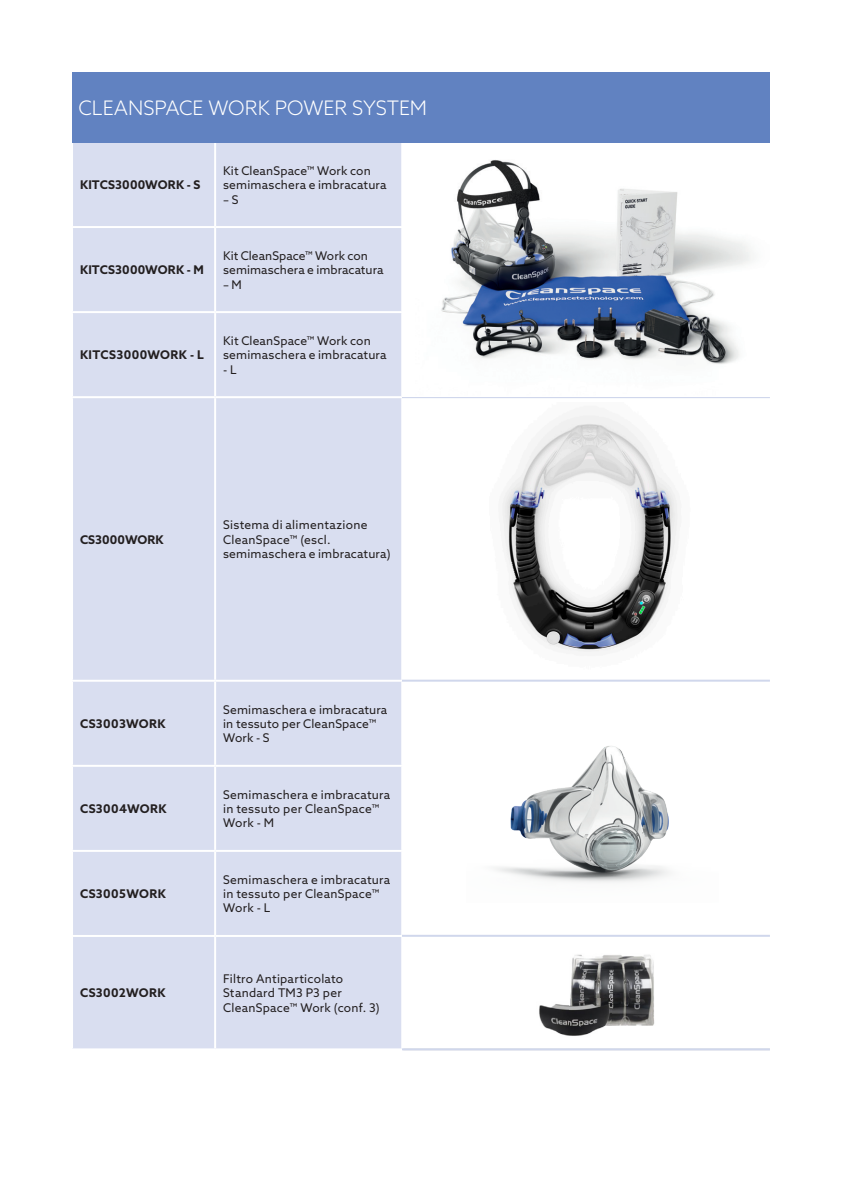
<style>
.page{position:relative;width:842px;height:1191px;background:#fff}
.page>*{position:absolute;margin:0;border:0;box-sizing:border-box;transform-origin:0 0}
.t1{font:300 20px "Azo Sans";color:#fff}
.t2{font:12px/14.4px "Azo Sans";letter-spacing:.015em;color:#231f20}
.t3{font:700 12px "Azo Sans";letter-spacing:.02em;color:#231f20}
</style>
<div class="page">
<div style="left:73px;top:143px;width:328px;height:905px;background:#d9def0"></div>
<hr style="left:71px;top:226px;width:144px;height:2px;background:#fff">
<hr style="left:71px;top:311px;width:144px;height:2px;background:#fff">
<hr style="left:71px;top:396px;width:144px;height:2px;background:#fff">
<hr style="left:71px;top:680px;width:144px;height:2px;background:#fff">
<hr style="left:71px;top:765px;width:144px;height:2px;background:#fff">
<hr style="left:71px;top:850px;width:144px;height:2px;background:#fff">
<hr style="left:71px;top:935px;width:144px;height:2px;background:#fff">
<hr style="left:214px;top:143px;width:2px;height:83px;background:#fff">
<hr style="left:215px;top:226px;width:188px;height:2px;background:#fff">
<hr style="left:214px;top:228px;width:2px;height:83px;background:#fff">
<hr style="left:215px;top:311px;width:188px;height:2px;background:#fff">
<hr style="left:214px;top:313px;width:2px;height:83px;background:#fff">
<hr style="left:215px;top:396px;width:188px;height:2px;background:#fff">
<hr style="left:214px;top:398px;width:2px;height:282px;background:#fff">
<hr style="left:215px;top:680px;width:188px;height:2px;background:#fff">
<hr style="left:214px;top:681px;width:2px;height:84px;background:#fff">
<hr style="left:215px;top:765px;width:188px;height:2px;background:#fff">
<hr style="left:214px;top:767px;width:2px;height:83px;background:#fff">
<hr style="left:215px;top:850px;width:188px;height:2px;background:#fff">
<hr style="left:214px;top:852px;width:2px;height:83px;background:#fff">
<hr style="left:215px;top:935px;width:188px;height:2px;background:#fff">
<hr style="left:214px;top:937px;width:2px;height:111px;background:#fff">
<div style="left:72px;top:72px;width:698px;height:71px;background:#6182c1"></div>
<img style="left:502px;top:415px;width:176px;height:237px">
<img style="left:570px;top:954px;width:85px;height:72px">
<img style="left:539px;top:1004px;width:66px;height:32px">
<img style="left:570px;top:998px;width:41px;height:28px">
<img style="left:495px;top:746px;width:175px;height:137px">
<hr style="left:402px;top:934px;width:368px;height:2px;background:#d0d7ec">
<hr style="left:402px;top:396px;width:368px;height:2px;background:#d0d7ec">
<hr style="left:402px;top:679px;width:368px;height:2px;background:#d0d7ec">
<hr style="left:402px;top:1048px;width:368px;height:2px;background:#d0d7ec">
<img style="left:441px;top:160px;width:310px;height:204px">
<p class="t1" style="left:79px;top:95px;width:350px">CLEANSPACE WORK POWER SYSTEM</p>
<p class="t3" style="left:80px;top:177px;width:122px">KITCS3000WORK S-</p>
<p class="t3" style="left:80px;top:262px;width:125px">KITCS3000WORK M-</p>
<p class="t3" style="left:80px;top:347px;width:125px">KITCS3000WORK L-</p>
<p class="t2" style="left:223px;top:163px;width:165px">Kit CleanSpace™ Work con semimaschera e imbracatura –S</p>
<p class="t2" style="left:223px;top:248px;width:162px">Kit CleanSpace™ Work con semimaschera e imbracatura –M</p>
<p class="t2" style="left:223px;top:333px;width:165px">Kit CleanSpace™ Work con semimaschera e imbracatura<br>L-</p>
<p class="t3" style="left:80px;top:531px;width:85px">CS3000WORK</p>
<p class="t2" style="left:223px;top:517px;width:169px">Sistema di alimentazione<br>CleanSpace™ (escl. semimaschera e imbracatura(</p>
<p class="t3" style="left:80px;top:716px;width:87px">CS3003WORK</p>
<p class="t3" style="left:80px;top:801px;width:88px">CS3004WORK</p>
<p class="t3" style="left:80px;top:886px;width:87px">CS3005WORK</p>
<p class="t3" style="left:80px;top:985px;width:87px">CS3002WORK</p>
<p class="t2" style="left:223px;top:702px;width:166px">Semimaschera e imbracatura in tessuto per CleanSpaceTM<br>Work S-</p>
<p class="t2" style="left:223px;top:787px;width:169px">Semimaschera e imbracatura in tessuto per CleanSpaceTM<br>Work M-</p>
<p class="t2" style="left:223px;top:872px;width:169px">Semimaschera e imbracatura in tessuto per CleanSpaceTM<br>Work L-</p>
<p class="t2" style="left:223px;top:971px;width:158px">Filtro Antiparticolato<br>Standard TM P3 3 per<br>CleanSpace™ Work (conf (3.</p>
</div>
